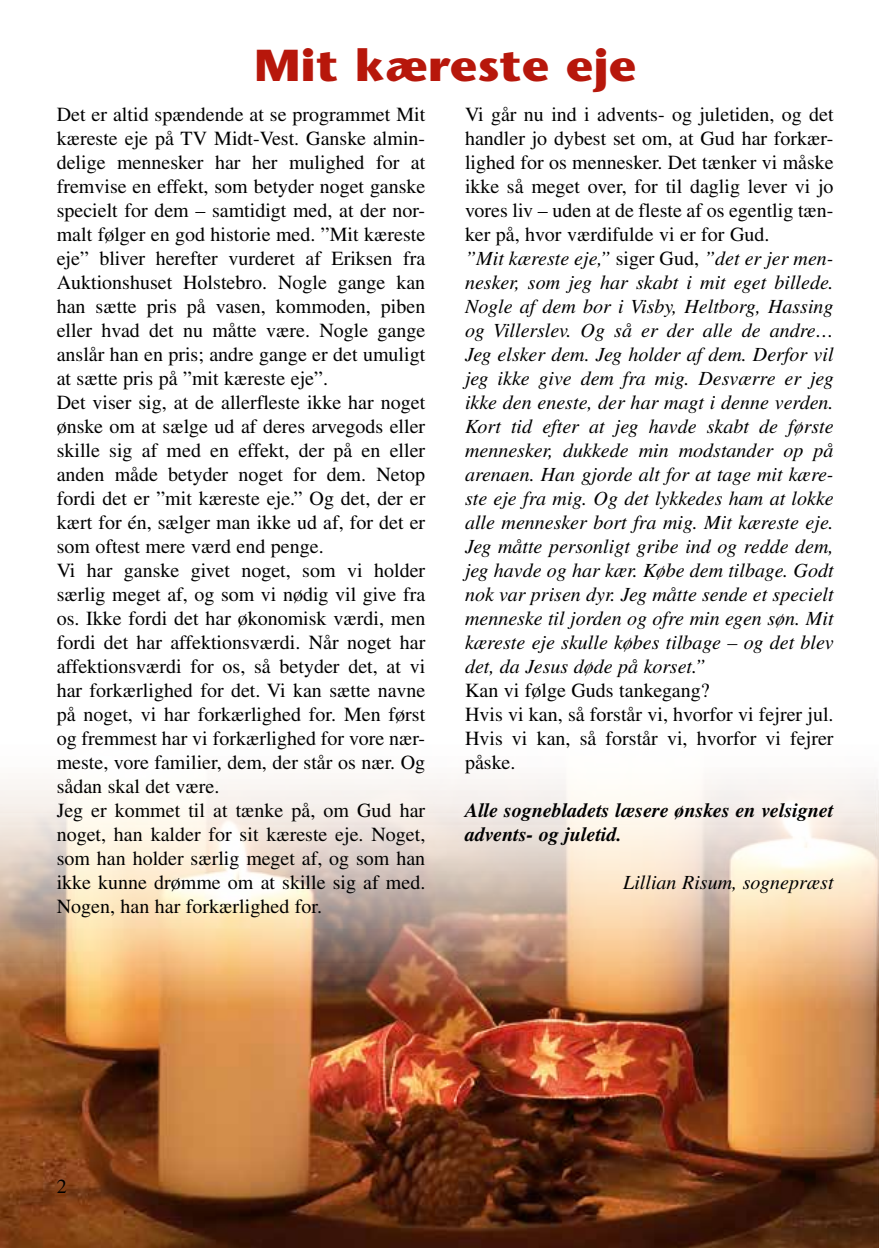
<style>
.page{position:relative;width:879px;height:1248px;background:#fff}
.page>*{position:absolute;margin:0;border:0;box-sizing:border-box;transform-origin:0 0}
.t1{font:700 44.6px "Stone Sans";color:#b7170b;scale:1.08 1}
.t2{font:20px/24px "Times";color:#000}
.t3{font:italic 20px/24px "Times";color:#000}
.t4{font:italic 700 20px/24px "Times";color:#000}
.s1{font-style:normal}
</style>
<div class="page">
<img style="left:0;top:779px;width:879px;height:468px">
<h1 class="t1" style="left:254px;top:38px;width:355px">Mit kæreste eje</h1>
<p class="t2" style="left:57px;top:102px;width:370px">Det er altid spændende at se programmet Mit kæreste eje på TV Midt-Vest. Ganske almin&shy;delige mennesker har her mulighed for at fremvise en effekt, som betyder noget ganske specielt for dem – samtidigt med, at der nor&shy;malt følger en god historie med. ”Mit kæreste eje” bliver herefter vurderet af Eriksen fra Auktionshuset Holstebro. Nogle gange kan han sætte pris på vasen, kommoden, piben eller hvad det nu måtte være. Nogle gange anslår han en pris; andre gange er det umuligt at sætte pris på ”mit kæreste eje”.<br>Det viser sig, at de allerfleste ikke har noget ønske om at sælge ud af deres arvegods eller skille sig af med en effekt, der på en eller anden måde betyder noget for dem. Netop fordi det er ”mit kæreste eje.” Og det, der er kært for én, sælger man ikke ud af, for det er som oftest mere værd end penge.<br>Vi har ganske givet noget, som vi holder særlig meget af, og som vi nødig vil give fra os. Ikke fordi det har økonomisk værdi, men fordi det har affektionsværdi. Når noget har affektionsværdi for os, så betyder det, at vi har forkærlighed for det. Vi kan sætte navne på noget, vi har forkærlighed for. Men først og fremmest har vi forkærlighed for vore nær&shy;meste, vore familier, dem, der står os nær. Og sådan skal det være.<br>Jeg er kommet til at tænke på, om Gud har noget, han kalder for sit kæreste eje. Noget, som han holder særlig meget af, og som han ikke kunne drømme om at skille sig af med.<br>Nogen, han har forkærlighed for.</p>
<p class="t3" style="left:465px;top:102px;width:370px"><span class="s1">Vi går nu ind i advents- og juletiden, og det handler jo dybest set om, at Gud har forkær&shy;lighed for os mennesker. Det tænker vi måske ikke så meget over, for til daglig lever vi jo vores liv – uden at de fleste af os egentlig tæn&shy;ker på, hvor værdifulde vi er for Gud.<br></span>”Mit kæreste eje,” <span class="s1">siger Gud,</span> ”det er jer men&shy;nesker, som jeg har skabt i mit eget billede.<br>Nogle af dem bor i Visby, Heltborg, Hassing og Villerslev. Og så er der alle de andre… Jeg elsker dem. Jeg holder af dem. Derfor vil jeg ikke give dem fra mig. Desværre er jeg ikke den eneste, der har magt i denne verden.<br>Kort tid efter at jeg havde skabt de første mennesker, dukkede min modstander op på arenaen. Han gjorde alt for at tage mit kære&shy;ste eje fra mig. Og det lykkedes ham at lokke alle mennesker bort fra mig. Mit kæreste eje.<br>Jeg måtte personligt gribe ind og redde dem, jeg havde og har kær. Købe dem tilbage. Godt nok var prisen dyr. Jeg måtte sende et specielt menneske til jorden og ofre min egen søn. Mit kæreste eje skulle købes tilbage – og det blev det, da Jesus døde på korset.”</p>
<p class="t2" style="left:465px;top:678px;width:370px">Kan vi følge Guds tankegang?<br>Hvis vi kan, så forstår vi, hvorfor vi fejrer jul.<br>Hvis vi kan, så forstår vi, hvorfor vi fejrer påske.</p>
<p class="t4" style="left:465px;top:797px;width:370px">Alle sognebladets læsere ønskes en velsignet advents- og juletid.</p>
<p class="t3" style="left:623px;top:870px;width:212px">Lillian Risum, sognepræst</p>
<p class="t2" style="left:57px;top:1173px;width:11px">2</p>
</div>
